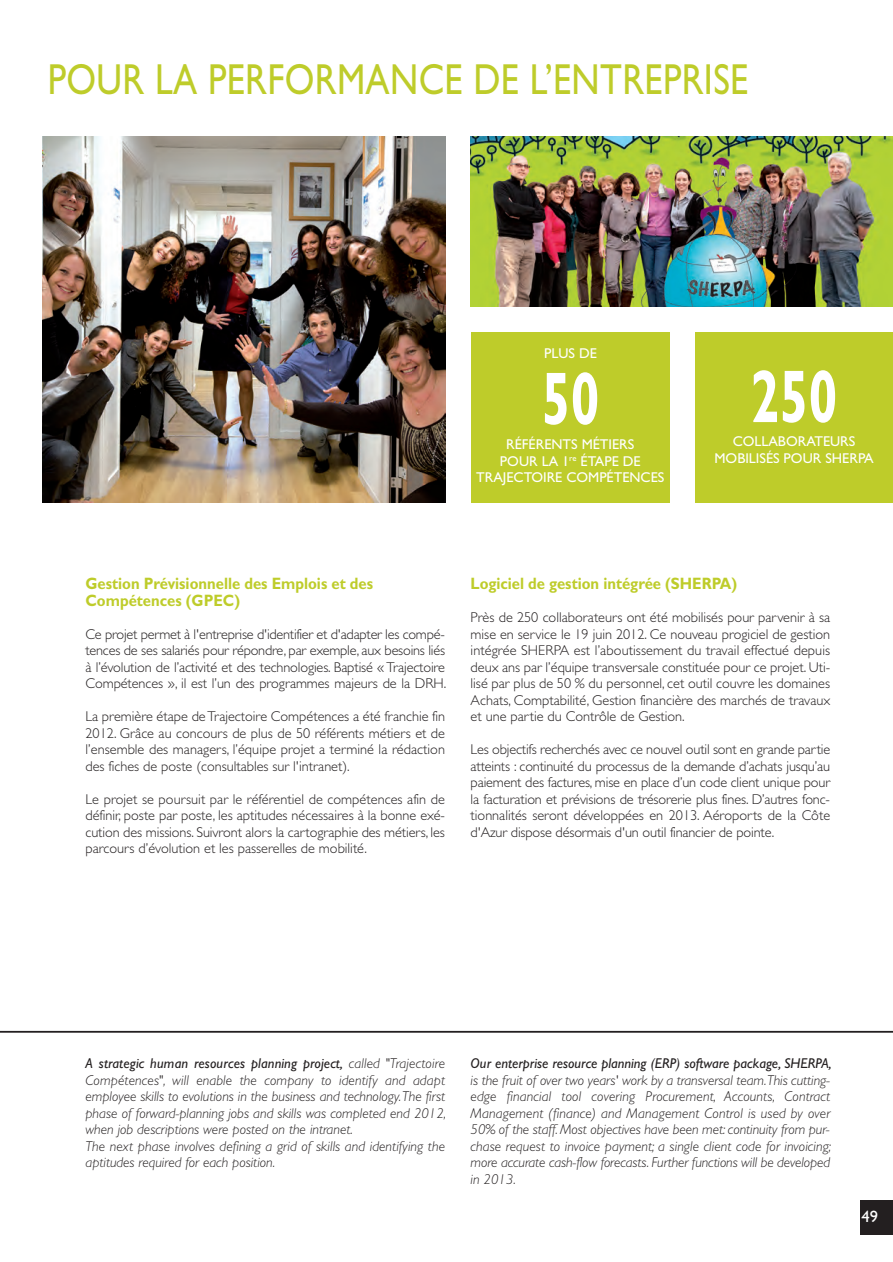
<style>
.page{position:relative;width:893px;height:1262px;background:#fff}
.page>*{position:absolute;margin:0;border:0;box-sizing:border-box;transform-origin:0 0}
.t1{font:700 75px "Gill Sans";color:#fff;scale:.7 1}
.t2{font:43.5px "Gill Sans Std";letter-spacing:.01em;color:#becc2a;scale:.83 1}
.t3{font:700 16.5px/16.5px "Gill Sans Std";color:#becc2a;scale:.9 1}
.t4{font:16.5px "Gill Sans Std";color:#fff}
.t5{font:300 14.25px/16.5px "Gill Sans Std";color:#231f20;text-align:justify}
.t6{font:italic 300 14.25px/16.5px "Gill Sans Std";color:#231f20}
.t7{font:14.25px/16.5px "Gill Sans Std";color:#fff;text-align:center}
.t8{font:italic 14.25px "Gill Sans Std";color:#231f20}
.s1{font-weight:400}
</style>
<div class="page">
<div style="left:859px;top:1199px;width:33px;height:34px;background:#231f20"></div>
<hr style="left:0;top:1030px;width:892px;height:2px;background:#231f20">
<img style="left:43px;top:136px;width:402px;height:366px">
<div style="left:470px;top:332px;width:199px;height:170px;background:#becc2a"></div>
<div style="left:695px;top:332px;width:197px;height:170px;background:#becc2a"></div>
<img style="left:470px;top:136px;width:422px;height:171px">
<h2 class="t2" style="left:48px;top:64px;width:845px">POUR LA PERFORMANCE DE L’ENTREPRISE</h2>
<p class="t7" style="left:544px;top:346px;width:54px">PLUS DE</p>
<h1 class="t1" style="left:541px;top:373px;width:84px">50</h1>
<p class="t7" style="left:476px;top:438px;width:190px">RÉFÉRENTS MÉTIERS<br>POUR LA 1<sup>re</sup> ÉTAPE DE<br>TRAJECTOIRE COMPÉTENCES</p>
<h1 class="t1" style="left:750px;top:371px;width:126px">250</h1>
<p class="t7" style="left:714px;top:434px;width:161px">COLLABORATEURS<br>MOBILISÉS POUR SHERPA</p>
<p class="t3" style="left:85px;top:577px;width:321px">Gestion Prévisionnelle des Emplois et des<br>Compétences (GPEC)</p>
<p class="t5" style="left:85px;top:627px;width:362px">Ce projet permet à l'entreprise d'identifier et d'adapter les compé&shy;tences de ses salariés pour répondre, par exemple, aux besoins liés à l’évolution de l’activité et des technologies. Baptisé « Trajectoire Compétences », il est l’un des programmes majeurs de la DRH.</p>
<p class="t5" style="left:85px;top:709px;width:361px">La première étape de Trajectoire Compétences a été franchie fin 2012. Grâce au concours de plus de 50 référents métiers et de l’ensemble des managers, l’équipe projet a terminé la rédaction des fiches de poste (consultables sur l'intranet).</p>
<p class="t5" style="left:85px;top:792px;width:361px">Le projet se poursuit par le référentiel de compétences afin de définir, poste par poste, les aptitudes nécessaires à la bonne exé&shy;cution des missions. Suivront alors la cartographie des métiers, les parcours d’évolution et les passerelles de mobilité.</p>
<p class="t3" style="left:470px;top:577px;width:298px">Logiciel de gestion intégrée (SHERPA)</p>
<p class="t5" style="left:470px;top:610px;width:361px">Près de 250 collaborateurs ont été mobilisés pour parvenir à sa mise en service le 19 juin 2012. Ce nouveau progiciel de gestion intégrée SHERPA est l’aboutissement du travail effectué depuis deux ans par l’équipe transversale constituée pour ce projet. Uti&shy;lisé par plus de 50 % du personnel, cet outil couvre les domaines Achats, Comptabilité, Gestion financière des marchés de travaux et une partie du Contrôle de Gestion.</p>
<p class="t5" style="left:470px;top:742px;width:361px">Les objectifs recherchés avec ce nouvel outil sont en grande partie atteints : continuité du processus de la demande d’achats jusqu’au paiement des factures, mise en place d’un code client unique pour la facturation et prévisions de trésorerie plus fines. D’autres fonc&shy;tionnalités seront développées en 2013. Aéroports de la Côte d'Azur dispose désormais d'un outil financier de pointe.</p>
<p class="t6" style="left:85px;top:1056px;width:362px"><span class="s1">A strategic human resources planning project,</span> called "Trajectoire Compétences", will enable the company to identify and adapt employee skills to evolutions in the business and technology. The first phase of forward-planning jobs and skills was completed end 2012, when job descriptions were posted on the intranet.<br>The next phase involves defining a grid of skills and identifying the aptitudes required for each position.</p>
<p class="t8" style="left:470px;top:1058px;width:362px">Our enterprise resource planning (ERP) software package, SHERPA,</p>
<p class="t6" style="left:470px;top:1072px;width:362px">is the fruit of over two years' work by a transversal team.This cutting&shy;edge financial tool covering Procurement, Accounts, Contract Management (finance) and Management Control is used by over 50% of the staff. Most objectives have been met: continuity from pur&shy;chase request to invoice payment; a single client code for invoicing; more accurate cash-flow forecasts. Further functions will be developed in 2013.</p>
<p class="t4" style="left:861px;top:1210px;width:18px">49</p>
</div>
